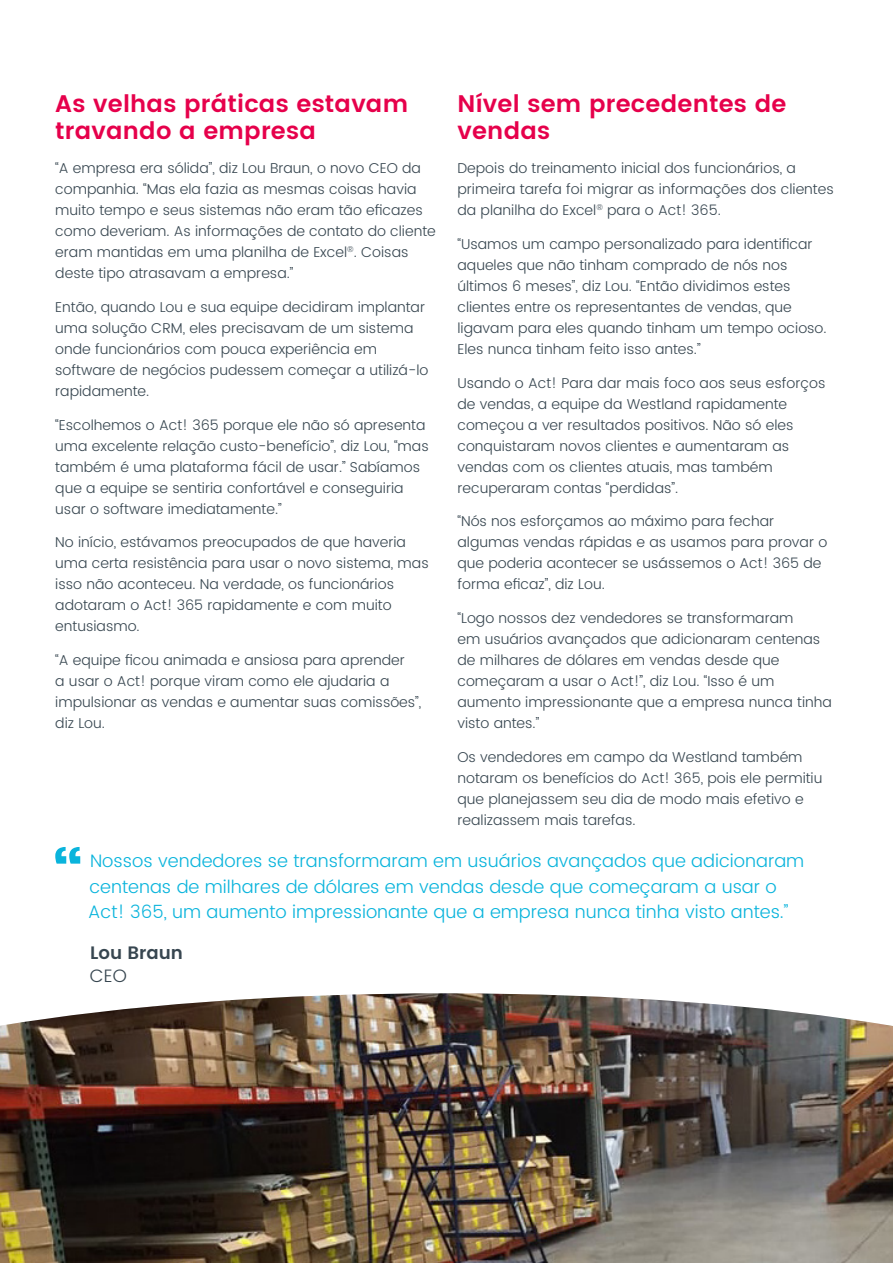
<style>
.page{position:relative;width:893px;height:1263px;background:#fff}
.page>*{position:absolute;margin:0;border:0;box-sizing:border-box;transform-origin:0 0}
.B1{font:600 24px/27px "Poppins";letter-spacing:.01em;color:#e6004b}
.Name___Job_Title{font:300 18px/25.5px "Poppins";color:#0ab4dc}
.Name___Job_Title-2{font:600 18px "Poppins";color:#374650}
.Name___Job_Title-3{font:300 18px "Poppins";color:#374650}
.B1-2{font:300 14.25px/21px "Poppins";color:#374650}
</style>
<div class="page">
<img style="left:0;top:993px;width:893px;height:270px">
<svg style="left:55px;top:847px;width:25px;height:17px"></svg>
<h4 class="B1" style="left:55px;top:91px;width:354px">As velhas práticas estavam travando a empresa</h4>
<p class="B1-2" style="left:55px;top:158px;width:382px">“A empresa era sólida”, diz Lou Braun, o novo CEO da companhia. “Mas ela fazia as mesmas coisas havia muito tempo e seus sistemas não eram tão eficazes como deveriam. As informações de contato do cliente eram mantidas em uma planilha de Excel<sup>®</sup>. Coisas deste tipo atrasavam a empresa.”</p>
<p class="B1-2" style="left:55px;top:297px;width:375px">Então, quando Lou e sua equipe decidiram implantar uma solução CRM, eles precisavam de um sistema onde funcionários com pouca experiência em software de negócios pudessem começar a utilizá-lo rapidamente.</p>
<p class="B1-2" style="left:55px;top:415px;width:375px">“Escolhemos o Act! 365 porque ele não só apresenta uma excelente relação custo-benefício”, diz Lou, “mas também é uma plataforma fácil de usar.” Sabíamos que a equipe se sentiria confortável e conseguiria usar o software imediatamente.”</p>
<p class="B1-2" style="left:55px;top:532px;width:375px">No início, estávamos preocupados de que haveria uma certa resistência para usar o novo sistema, mas isso não aconteceu. Na verdade, os funcionários adotaram o Act! 365 rapidamente e com muito entusiasmo.</p>
<p class="B1-2" style="left:55px;top:650px;width:368px">“A equipe ficou animada e ansiosa para aprender<br>a usar o Act! porque viram como ele ajudaria a impulsionar as vendas e aumentar suas comissões”, diz Lou.</p>
<p class="B1" style="left:457px;top:91px;width:330px">Nível sem precedentes de vendas</p>
<p class="B1-2" style="left:457px;top:158px;width:378px">Depois do treinamento inicial dos funcionários, a primeira tarefa foi migrar as informações dos clientes da planilha do Excel<sup>®</sup> para o Act! 365.</p>
<p class="B1-2" style="left:457px;top:234px;width:371px">“Usamos um campo personalizado para identificar aqueles que não tinham comprado de nós nos últimos 6 meses”, diz Lou. “Então dividimos estes clientes entre os representantes de vendas, que ligavam para eles quando tinham um tempo ocioso.<br>Eles nunca tinham feito isso antes.”</p>
<p class="B1-2" style="left:457px;top:373px;width:369px">Usando o Act! Para dar mais foco aos seus esforços de vendas, a equipe da Westland rapidamente começou a ver resultados positivos. Não só eles conquistaram novos clientes e aumentaram as vendas com os clientes atuais, mas também recuperaram contas “perdidas”.</p>
<p class="B1-2" style="left:457px;top:511px;width:371px">“Nós nos esforçamos ao máximo para fechar algumas vendas rápidas e as usamos para provar o que poderia acontecer se usássemos o Act! 365 de forma eficaz”, diz Lou.</p>
<p class="B1-2" style="left:457px;top:608px;width:376px">“Logo nossos dez vendedores se transformaram<br>em usuários avançados que adicionaram centenas de milhares de dólares em vendas desde que começaram a usar o Act!”, diz Lou. “Isso é um aumento impressionante que a empresa nunca tinha visto antes.”</p>
<p class="B1-2" style="left:457px;top:747px;width:366px">Os vendedores em campo da Westland também notaram os benefícios do Act! 365, pois ele permitiu que planejassem seu dia de modo mais efetivo e realizassem mais tarefas.</p>
<p class="Name___Job_Title" style="left:88px;top:849px;width:717px">Nossos vendedores se transformaram em usuários avançados que adicionaram centenas de milhares de dólares em vendas desde que começaram a usar o<br>Act! 365, um aumento impressionante que a empresa nunca tinha visto antes.”</p>
<p class="Name___Job_Title-2" style="left:90px;top:939px;width:94px">Lou Braun</p>
<p class="Name___Job_Title-3" style="left:90px;top:962px;width:38px">CEO</p>
</div>
